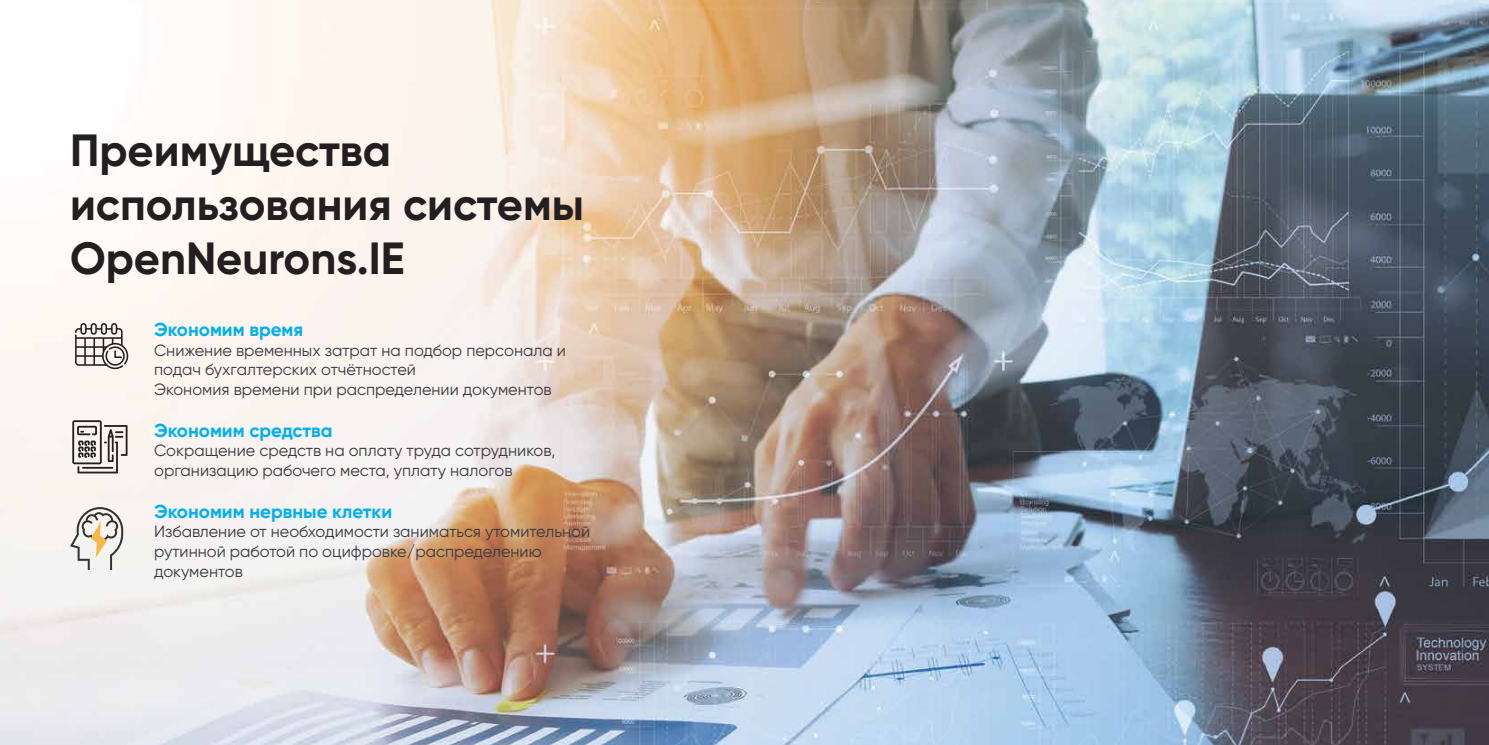
<style>
.page{position:relative;width:1489px;height:745px;background:#fff}
.page>*{position:absolute;margin:0;border:0;box-sizing:border-box;transform-origin:0 0}
.t1{font:700 45px/54px "Gilroy";color:#231f20}
.t2{font:700 18.75px "Gilroy";color:#00aeef}
.t3{font:16.25px/19.5px "Gilroy";color:#39393f}
</style>
<div class="page">
<img style="left:0;top:0;width:1488px;height:744px">
<svg style="left:70px;top:506px;width:53px;height:63px"></svg>
<svg style="left:72px;top:420px;width:55px;height:53px"></svg>
<hr style="left:82px;top:466px;width:31px;height:2px;background:#231f20">
<svg style="left:75px;top:323px;width:53px;height:46px"></svg>
<h1 class="t1" style="left:70px;top:123px;width:515px">Преимущества использования системы<br>OpenNeurons.IE</h1>
<p class="t2" style="left:154px;top:318px;width:151px">Экономим время</p>
<p class="t3" style="left:154px;top:340px;width:413px">Снижение временных затрат на подбор персонала и подач бухгалтерских отчётностей<br>Экономия времени при распределении документов</p>
<p class="t2" style="left:154px;top:418px;width:180px">Экономим средства</p>
<p class="t3" style="left:154px;top:440px;width:402px">Сокращение средств на оплату труда сотрудников, организацию рабочего места, уплату налогов</p>
<p class="t2" style="left:154px;top:499px;width:239px">Экономим нервные клетки</p>
<p class="t3" style="left:154px;top:521px;width:437px">Избавление от необходимости заниматься утомительной рутинной работой по оцифровке/распределению документов</p>
</div>
